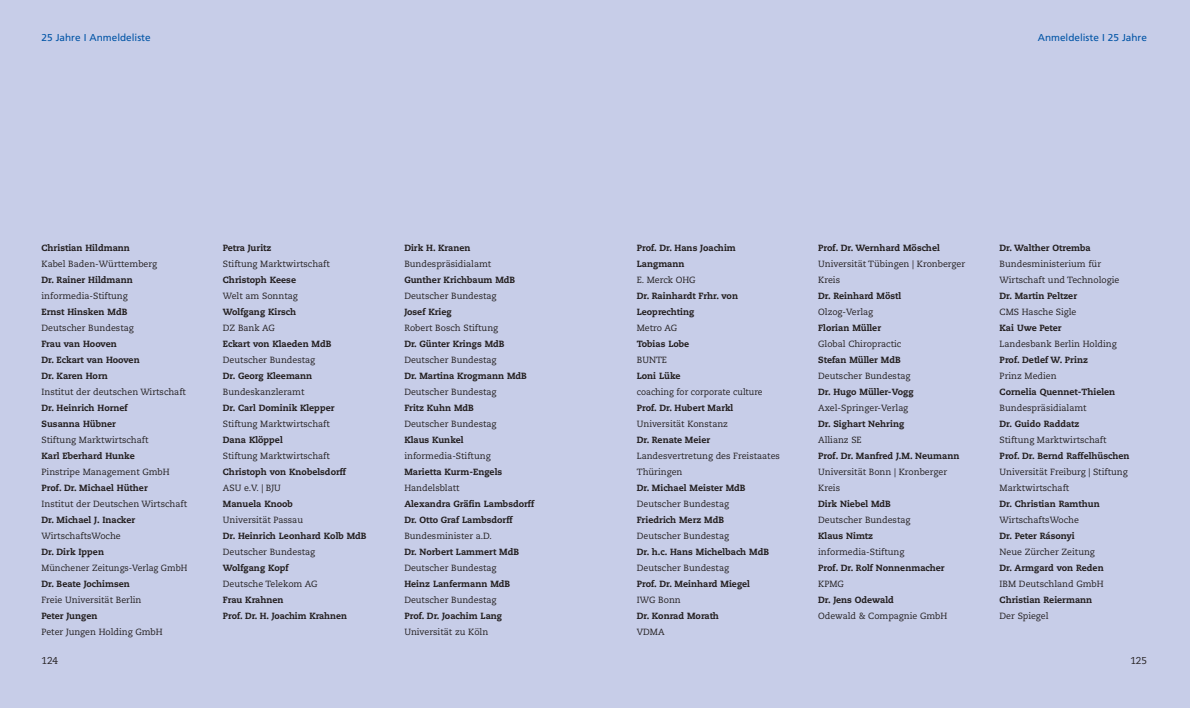
<style>
.page{position:relative;width:1190px;height:708px;background:#c7cde8}
.page>*{position:absolute;margin:0;border:0;box-sizing:border-box;transform-origin:0 0}
.t1{font:10px "Frutiger";color:#0054a6}
.t2{font:10px "Caecilia";color:#231f20}
.t3{font:800 9px/16px "Caecilia";color:#231f20}
.t4{font:9px/16px "Caecilia";color:#231f20}
.t5{font:9px "Caecilia";color:#231f20;scale:.95 1}
.t6{font:9px "Caecilia";color:#231f20;scale:.94 1}
</style>
<div class="page">
<p class="t1" style="left:42px;top:33px;width:111px">25 Jahre I Anmeldeliste</p>
<p class="t1" style="left:1038px;top:33px;width:111px">Anmeldeliste I 25 Jahre</p>
<p class="t3" style="left:42px;top:241px;width:90px">Christian Hildmann</p>
<p class="t4" style="left:42px;top:257px;width:117px">Kabel Baden-Württemberg</p>
<p class="t3" style="left:42px;top:273px;width:93px">Dr. Rainer Hildmann</p>
<p class="t4" style="left:42px;top:289px;width:88px">informedia-Stiftung</p>
<p class="t3" style="left:42px;top:305px;width:87px">Ernst Hinsken MdB</p>
<p class="t4" style="left:42px;top:321px;width:94px">Deutscher Bundestag</p>
<p class="t3" style="left:42px;top:337px;width:100px">Frau van Hooven<br>Dr. Eckart van Hooven<br>Dr. Karen Horn</p>
<p class="t4" style="left:42px;top:385px;width:146px">Institut der deutschen Wirtschaft</p>
<p class="t3" style="left:42px;top:401px;width:88px">Dr. Heinrich Hornef<br>Susanna Hübner</p>
<p class="t4" style="left:42px;top:433px;width:109px">Stiftung Marktwirtschaft</p>
<p class="t3" style="left:42px;top:449px;width:95px">Karl Eberhard Hunke</p>
<p class="t4" style="left:42px;top:465px;width:130px">Pinstripe Management GmbH</p>
<p class="t3" style="left:42px;top:481px;width:108px">Prof. Dr. Michael Hüther</p>
<p class="t4" style="left:42px;top:497px;width:147px">Institut der Deutschen Wirtschaft</p>
<p class="t3" style="left:42px;top:513px;width:95px">Dr. Michael J. Inacker</p>
<p class="t4" style="left:42px;top:529px;width:81px">WirtschaftsWoche</p>
<p class="t3" style="left:42px;top:545px;width:64px">Dr. Dirk Ippen</p>
<p class="t5" style="left:42px;top:564px;width:155px">Münchener Zeitungs-Verlag GmbH</p>
<p class="t3" style="left:42px;top:577px;width:90px">Dr. Beate Jochimsen</p>
<p class="t4" style="left:42px;top:593px;width:101px">Freie Universität Berlin</p>
<p class="t3" style="left:42px;top:609px;width:57px">Peter Jungen</p>
<p class="t4" style="left:42px;top:625px;width:123px">Peter Jungen Holding GmbH</p>
<p class="t3" style="left:223px;top:241px;width:50px">Petra Juritz</p>
<p class="t4" style="left:223px;top:257px;width:109px">Stiftung Marktwirtschaft</p>
<p class="t3" style="left:223px;top:273px;width:75px">Christoph Keese</p>
<p class="t4" style="left:223px;top:289px;width:76px">Welt am Sonntag</p>
<p class="t3" style="left:223px;top:305px;width:75px">Wolfgang Kirsch</p>
<p class="t4" style="left:223px;top:321px;width:53px">DZ Bank AG</p>
<p class="t3" style="left:223px;top:337px;width:110px">Eckart von Klaeden MdB</p>
<p class="t4" style="left:223px;top:353px;width:94px">Deutscher Bundestag</p>
<p class="t3" style="left:223px;top:369px;width:91px">Dr. Georg Kleemann</p>
<p class="t4" style="left:223px;top:385px;width:83px">Bundeskanzleramt</p>
<p class="t3" style="left:223px;top:401px;width:113px">Dr. Carl Dominik Klepper</p>
<p class="t4" style="left:223px;top:417px;width:109px">Stiftung Marktwirtschaft</p>
<p class="t3" style="left:223px;top:433px;width:61px">Dana Klöppel</p>
<p class="t4" style="left:223px;top:449px;width:109px">Stiftung Marktwirtschaft</p>
<p class="t3" style="left:223px;top:465px;width:125px">Christoph von Knobelsdorff</p>
<p class="t4" style="left:223px;top:481px;width:60px">ASU e.V. | BJU</p>
<p class="t3" style="left:223px;top:497px;width:72px">Manuela Knoob</p>
<p class="t4" style="left:223px;top:513px;width:82px">Universität Passau</p>
<p class="t3" style="left:223px;top:529px;width:145px">Dr. Heinrich Leonhard Kolb MdB</p>
<p class="t4" style="left:223px;top:545px;width:94px">Deutscher Bundestag</p>
<p class="t3" style="left:223px;top:561px;width:67px">Wolfgang Kopf</p>
<p class="t4" style="left:223px;top:577px;width:96px">Deutsche Telekom AG</p>
<p class="t3" style="left:223px;top:593px;width:126px">Frau Krahnen<br>Prof. Dr. H. Joachim Krahnen</p>
<p class="t3" style="left:404px;top:241px;width:68px">Dirk H. Kranen</p>
<p class="t4" style="left:404px;top:257px;width:89px">Bundespräsidialamt</p>
<p class="t3" style="left:404px;top:273px;width:113px">Gunther Krichbaum MdB</p>
<p class="t4" style="left:404px;top:289px;width:94px">Deutscher Bundestag</p>
<p class="t3" style="left:404px;top:305px;width:49px">Josef Krieg</p>
<p class="t4" style="left:404px;top:321px;width:95px">Robert Bosch Stiftung</p>
<p class="t3" style="left:404px;top:337px;width:102px">Dr. Günter Krings MdB</p>
<p class="t4" style="left:404px;top:353px;width:94px">Deutscher Bundestag</p>
<p class="t3" style="left:404px;top:369px;width:124px">Dr. Martina Krogmann MdB</p>
<p class="t4" style="left:404px;top:385px;width:94px">Deutscher Bundestag</p>
<p class="t3" style="left:404px;top:401px;width:71px">Fritz Kuhn MdB</p>
<p class="t4" style="left:404px;top:417px;width:94px">Deutscher Bundestag</p>
<p class="t3" style="left:404px;top:433px;width:61px">Klaus Kunkel</p>
<p class="t4" style="left:404px;top:449px;width:88px">informedia-Stiftung</p>
<p class="t3" style="left:404px;top:465px;width:99px">Marietta Kurm-Engels</p>
<p class="t4" style="left:404px;top:481px;width:57px">Handelsblatt</p>
<p class="t3" style="left:404px;top:497px;width:131px">Alexandra Gräfin Lambsdorff<br>Dr. Otto Graf Lambsdorff</p>
<p class="t4" style="left:404px;top:529px;width:89px">Bundesminister a.D.</p>
<p class="t3" style="left:404px;top:545px;width:116px">Dr. Norbert Lammert MdB</p>
<p class="t4" style="left:404px;top:561px;width:94px">Deutscher Bundestag</p>
<p class="t3" style="left:404px;top:577px;width:107px">Heinz Lanfermann MdB</p>
<p class="t4" style="left:404px;top:593px;width:94px">Deutscher Bundestag</p>
<p class="t3" style="left:404px;top:609px;width:99px">Prof. Dr. Joachim Lang</p>
<p class="t4" style="left:404px;top:625px;width:85px">Universität zu Köln</p>
<p class="t3" style="left:637px;top:241px;width:101px">Prof. Dr. Hans Joachim<br>Langmann</p>
<p class="t4" style="left:637px;top:273px;width:60px">E. Merck OHG</p>
<p class="t3" style="left:637px;top:289px;width:103px">Dr. Rainhardt Frhr. von<br>Leoprechting</p>
<p class="t4" style="left:637px;top:321px;width:42px">Metro AG</p>
<p class="t3" style="left:637px;top:337px;width:54px">Tobias Lobe</p>
<p class="t4" style="left:637px;top:353px;width:32px">BUNTE</p>
<p class="t3" style="left:637px;top:369px;width:45px">Loni Lüke</p>
<p class="t6" style="left:637px;top:388px;width:135px">coaching for corporate culture</p>
<p class="t3" style="left:637px;top:401px;width:98px">Prof. Dr. Hubert Markl</p>
<p class="t4" style="left:637px;top:417px;width:93px">Universität Konstanz</p>
<p class="t3" style="left:637px;top:433px;width:75px">Dr. Renate Meier</p>
<p class="t4" style="left:637px;top:449px;width:145px">Landesvertretung des Freistaates<br>Thüringen</p>
<p class="t3" style="left:637px;top:481px;width:110px">Dr. Michael Meister MdB</p>
<p class="t4" style="left:637px;top:497px;width:94px">Deutscher Bundestag</p>
<p class="t3" style="left:637px;top:513px;width:89px">Friedrich Merz MdB</p>
<p class="t4" style="left:637px;top:529px;width:94px">Deutscher Bundestag</p>
<p class="t3" style="left:637px;top:545px;width:134px">Dr. h.c. Hans Michelbach MdB</p>
<p class="t4" style="left:637px;top:561px;width:94px">Deutscher Bundestag</p>
<p class="t3" style="left:637px;top:577px;width:115px">Prof. Dr. Meinhard Miegel</p>
<p class="t4" style="left:637px;top:593px;width:46px">IWG Bonn</p>
<p class="t3" style="left:637px;top:609px;width:84px">Dr. Konrad Morath</p>
<p class="t4" style="left:637px;top:625px;width:29px">VDMA</p>
<p class="t3" style="left:818px;top:241px;width:123px">Prof. Dr. Wernhard Möschel</p>
<p class="t4" style="left:818px;top:257px;width:148px">Universität Tübingen | Kronberger<br>Kreis</p>
<p class="t3" style="left:818px;top:289px;width:84px">Dr. Reinhard Möstl</p>
<p class="t4" style="left:818px;top:305px;width:56px">Olzog-Verlag</p>
<p class="t3" style="left:818px;top:321px;width:64px">Florian Müller</p>
<p class="t4" style="left:818px;top:337px;width:85px">Global Chiropractic</p>
<p class="t3" style="left:818px;top:353px;width:84px">Stefan Müller MdB</p>
<p class="t4" style="left:818px;top:369px;width:94px">Deutscher Bundestag</p>
<p class="t3" style="left:818px;top:385px;width:97px">Dr. Hugo Müller-Vogg</p>
<p class="t4" style="left:818px;top:401px;width:91px">Axel-Springer-Verlag</p>
<p class="t3" style="left:818px;top:417px;width:88px">Dr. Sighart Nehring</p>
<p class="t4" style="left:818px;top:433px;width:45px">Allianz SE</p>
<p class="t3" style="left:818px;top:449px;width:143px">Prof. Dr. Manfred J.M. Neumann</p>
<p class="t4" style="left:818px;top:465px;width:130px">Universität Bonn | Kronberger<br>Kreis</p>
<p class="t3" style="left:818px;top:497px;width:74px">Dirk Niebel MdB</p>
<p class="t4" style="left:818px;top:513px;width:94px">Deutscher Bundestag</p>
<p class="t3" style="left:818px;top:529px;width:56px">Klaus Nimtz</p>
<p class="t4" style="left:818px;top:545px;width:88px">informedia-Stiftung</p>
<p class="t3" style="left:818px;top:561px;width:128px">Prof. Dr. Rolf Nonnenmacher</p>
<p class="t4" style="left:818px;top:577px;width:27px">KPMG</p>
<p class="t3" style="left:818px;top:593px;width:77px">Dr. Jens Odewald</p>
<p class="t4" style="left:818px;top:609px;width:131px">Odewald &amp; Compagnie GmbH</p>
<p class="t3" style="left:1000px;top:241px;width:93px">Dr. Walther Otremba</p>
<p class="t4" style="left:1000px;top:257px;width:121px">Bundesministerium für<br>Wirtschaft und Technologie</p>
<p class="t3" style="left:1000px;top:289px;width:79px">Dr. Martin Peltzer</p>
<p class="t4" style="left:1000px;top:305px;width:78px">CMS Hasche Sigle</p>
<p class="t3" style="left:1000px;top:321px;width:64px">Kai Uwe Peter</p>
<p class="t4" style="left:1000px;top:337px;width:119px">Landesbank Berlin Holding</p>
<p class="t3" style="left:1000px;top:353px;width:90px">Prof. Detlef W. Prinz</p>
<p class="t4" style="left:1000px;top:369px;width:59px">Prinz Medien</p>
<p class="t3" style="left:1000px;top:385px;width:117px">Cornelia Quennet-Thielen</p>
<p class="t4" style="left:1000px;top:401px;width:89px">Bundespräsidialamt</p>
<p class="t3" style="left:1000px;top:417px;width:81px">Dr. Guido Raddatz</p>
<p class="t4" style="left:1000px;top:433px;width:109px">Stiftung Marktwirtschaft</p>
<p class="t3" style="left:1000px;top:449px;width:131px">Prof. Dr. Bernd Raffelhüschen</p>
<p class="t4" style="left:1000px;top:465px;width:130px">Universität Freiburg | Stiftung<br>Marktwirtschaft</p>
<p class="t3" style="left:1000px;top:497px;width:102px">Dr. Christian Ramthun</p>
<p class="t4" style="left:1000px;top:513px;width:81px">WirtschaftsWoche</p>
<p class="t3" style="left:1000px;top:529px;width:77px">Dr. Peter Rásonyi</p>
<p class="t4" style="left:1000px;top:545px;width:97px">Neue Zürcher Zeitung</p>
<p class="t3" style="left:1000px;top:561px;width:106px">Dr. Armgard von Reden</p>
<p class="t4" style="left:1000px;top:577px;width:106px">IBM Deutschland GmbH</p>
<p class="t3" style="left:1000px;top:593px;width:94px">Christian Reiermann</p>
<p class="t4" style="left:1000px;top:609px;width:51px">Der Spiegel</p>
<p class="t2" style="left:42px;top:657px;width:18px">124</p>
<p class="t2" style="left:1130px;top:657px;width:18px">125</p>
</div>
